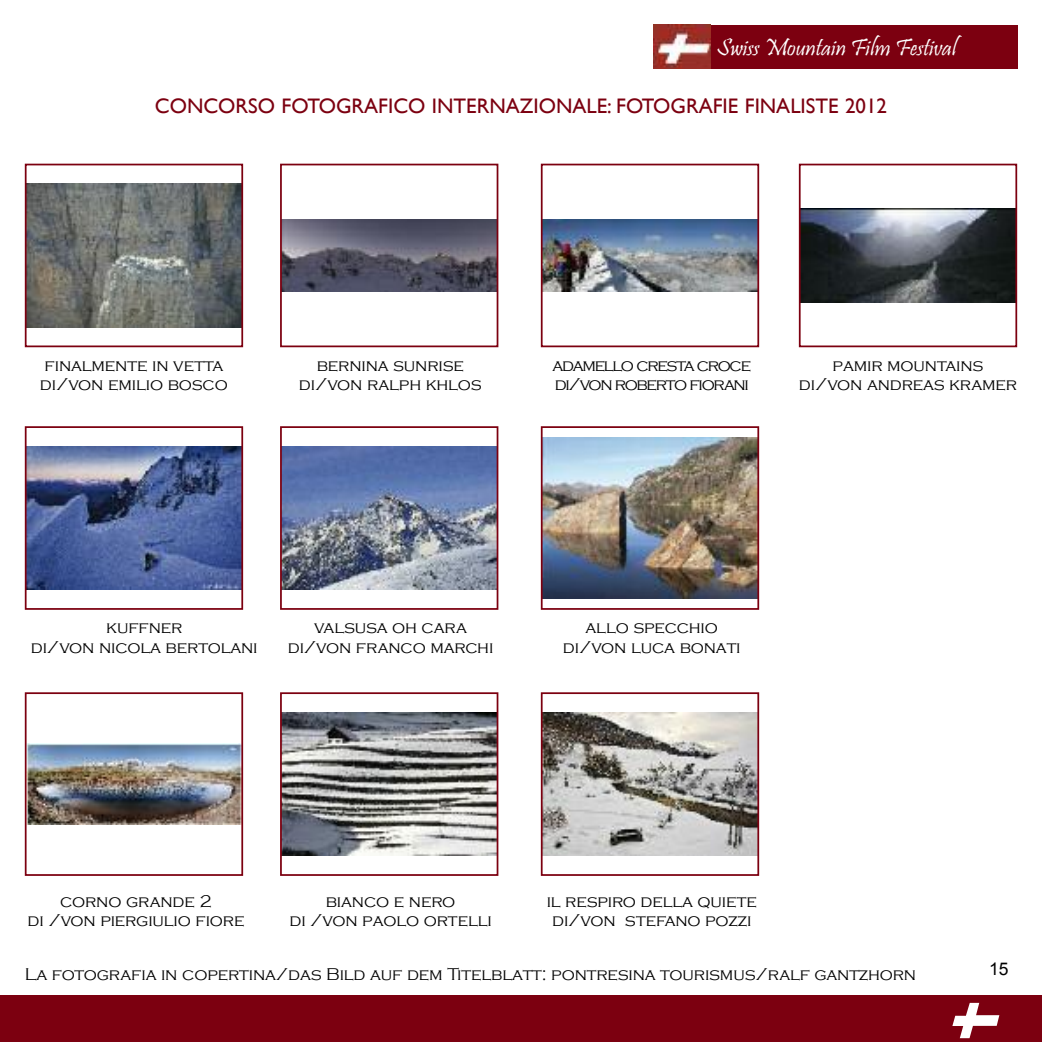
<style>
.page{position:relative;width:1042px;height:1042px;background:#fff}
.page>*{position:absolute;margin:0;border:0;box-sizing:border-box;transform-origin:0 0}
.t1{font:24.5px "Pristina";color:#fff}
.t2{font:21px "Gill Sans";color:#7c0010}
.t3{font:300 17.5px/19.2px "Copperplate Gothic";letter-spacing:-.005em;color:#000;text-align:center}
.t4{font:300 17.5px/19.2px "Copperplate Gothic";letter-spacing:-.07em;color:#000}
.t5{font:17.5px "Arial";color:#000}
</style>
<div class="page">
<img style="left:28px;top:184px;width:212px;height:143px">
<div style="left:25px;top:164px;width:218px;height:183px;border:2px solid #7c0010"></div>
<img style="left:28px;top:446px;width:212px;height:143px">
<div style="left:25px;top:426px;width:218px;height:184px;border:2px solid #7c0010"></div>
<img style="left:28px;top:743px;width:212px;height:81px">
<div style="left:25px;top:692px;width:218px;height:184px;border:2px solid #7c0010"></div>
<img style="left:283px;top:220px;width:212px;height:71px">
<div style="left:280px;top:164px;width:218px;height:183px;border:2px solid #7c0010"></div>
<img style="left:283px;top:447px;width:212px;height:142px">
<div style="left:280px;top:426px;width:218px;height:184px;border:2px solid #7c0010"></div>
<img style="left:283px;top:712px;width:212px;height:143px">
<div style="left:280px;top:692px;width:218px;height:184px;border:2px solid #7c0010"></div>
<img style="left:544px;top:220px;width:212px;height:71px">
<div style="left:541px;top:164px;width:218px;height:183px;border:2px solid #7c0010"></div>
<img style="left:544px;top:437px;width:212px;height:161px">
<div style="left:541px;top:426px;width:218px;height:184px;border:2px solid #7c0010"></div>
<img style="left:544px;top:713px;width:212px;height:142px">
<div style="left:541px;top:692px;width:218px;height:184px;border:2px solid #7c0010"></div>
<img style="left:802px;top:209px;width:212px;height:93px">
<div style="left:799px;top:164px;width:218px;height:183px;border:2px solid #7c0010"></div>
<div style="left:0;top:995px;width:1042px;height:47px;background:#7c0010"></div>
<svg style="left:952px;top:1003px;width:47px;height:35px"></svg>
<div style="left:710px;top:25px;width:307px;height:44px;background:#7c0010"></div>
<img style="left:653px;top:25px;width:57px;height:44px">
<h1 class="t1" style="left:717px;top:36px;width:241px">Swiss Mountain Film Festival</h1>
<p class="t2" style="left:155px;top:93px;width:734px">CONCORSO FOTOGRAFICO INTERNAZIONALE: FOTOGRAFIE FINALISTE 2012</p>
<p class="t3" style="left:40px;top:355px;width:189px;text-align:left">finalmente in vetta di/von emilio bosco</p>
<p class="t3" style="left:299px;top:355px;width:184px">bernina sunrise di/von ralph khlos</p>
<p class="t4" style="left:552px;top:355px;width:200px">adamello cresta croce di/von roberto fiorani</p>
<p class="t3" style="left:799px;top:355px;width:220px">pamir mountains di/von andreas kramer</p>
<p class="t3" style="left:31px;top:618px;width:228px">kuffner<br>di/von nicola bertolani</p>
<p class="t3" style="left:288px;top:618px;width:207px">valsusa oh cara di/von franco marchi</p>
<p class="t3" style="left:563px;top:618px;width:179px">allo specchio di/von luca bonati</p>
<p class="t3" style="left:28px;top:892px;width:218px">corno grande 2<br>di /von piergiulio fiore</p>
<p class="t3" style="left:289px;top:892px;width:204px">bianco e nero<br>di /von paolo ortelli</p>
<p class="t3" style="left:547px;top:892px;width:212px">il respiro della quiete di/von stefano pozzi</p>
<p class="t3" style="left:25px;top:965px;width:893px">La fotografia in copertina/das Bild auf dem Titelblatt: pontresina tourismus/ralf gantzhorn</p>
<p class="t5" style="left:989px;top:959px;width:21px">15</p>
</div>
